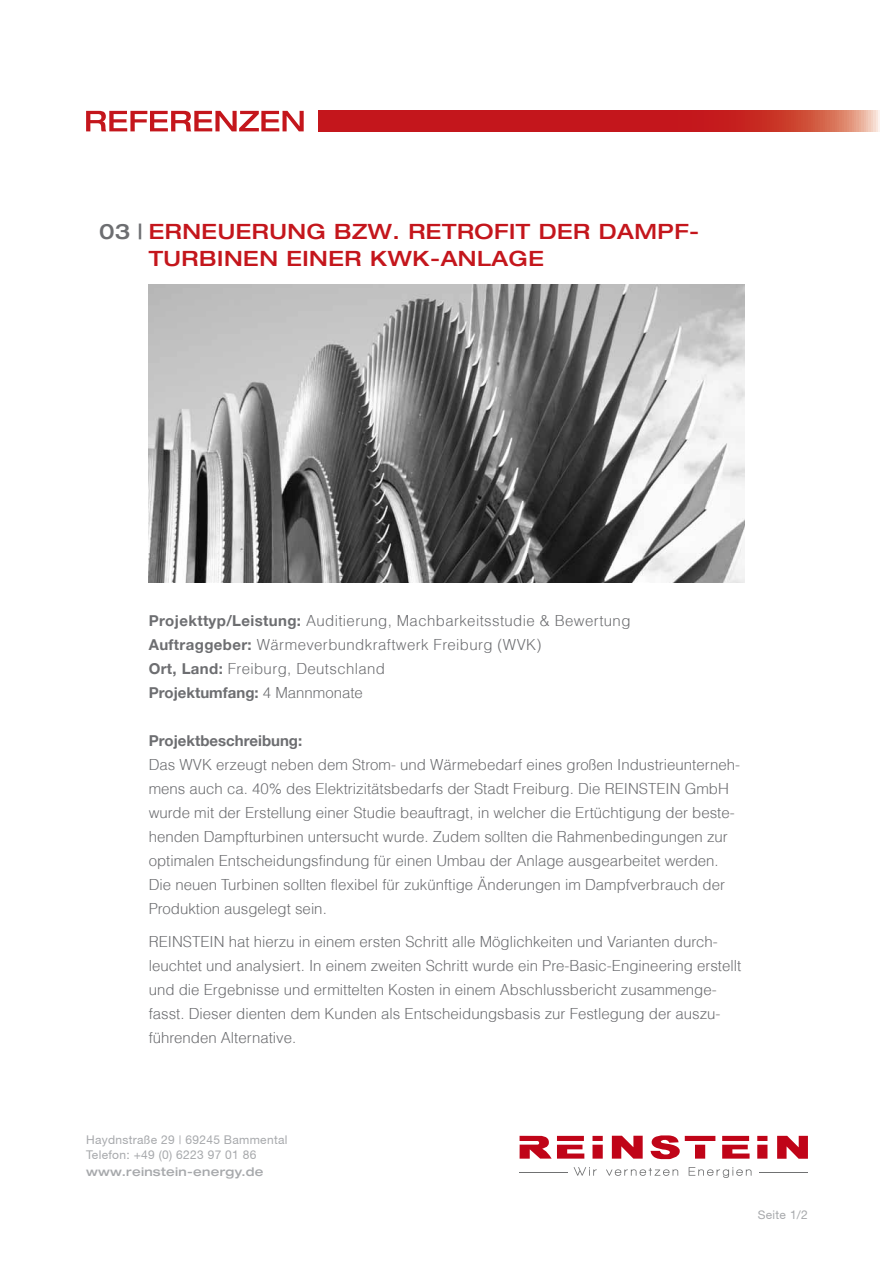
<style>
.page{position:relative;width:893px;height:1263px;background:#fff}
.page>*{position:absolute;margin:0;border:0;box-sizing:border-box;transform-origin:0 0}
.t1{font:21px/27px "Context Reprise Medium Exp S Si Normal";letter-spacing:.025em;color:#c4161c}
.t2{font:300 15px/24px "Context Light S Si";color:#6d6e71}
.t3{font:300 15px/24px "Context Light S Si";letter-spacing:.025em;color:#6d6e71}
.t4{font:700 15px "Context Reprise S Si";color:#6d6e71}
.t5{font:12px/14.4px "Context Reprise S Si";letter-spacing:.025em;color:#a7a9ac}
.t6{font:12px "Context Reprise Medium Exp S Si Normal";letter-spacing:.025em;color:#a7a9ac}
.s1{color:#6d6e71}
.s2{font-family:"Context Reprise S Si";font-weight:700}
.s3{font-family:"Context Light S Si";font-weight:300}
</style>
<div class="page">
<svg style="left:574px;top:1167px;width:177px;height:11px"></svg>
<hr style="left:760px;top:1171px;width:48px;height:1px;background:#707172">
<hr style="left:520px;top:1171px;width:48px;height:1px;background:#707172">
<svg style="left:592px;top:1136px;width:11px;height:22px"></svg>
<svg style="left:722px;top:1136px;width:28px;height:22px"></svg>
<svg style="left:757px;top:1136px;width:10px;height:22px"></svg>
<svg style="left:612px;top:1136px;width:31px;height:22px"></svg>
<svg style="left:777px;top:1136px;width:31px;height:23px"></svg>
<svg style="left:520px;top:1136px;width:64px;height:23px"></svg>
<svg style="left:651px;top:1135px;width:64px;height:24px"></svg>
<svg style="left:86px;top:111px;width:218px;height:20px"></svg>
<svg style="left:319px;top:111px;width:561px;height:21px"></svg>
<img style="left:149px;top:284px;width:595px;height:299px">
<h1 class="t1" style="left:149px;top:217px;width:552px;text-indent:-49px"><span class="s1">03 |</span> ERNEUERUNG BZW. RETROFIT DER DAMPF-<br>TURBINEN EINER KWK-ANLAGE</h1>
<p class="t3" style="left:149px;top:608px;width:483px"><span class="s2">Projekttyp/Leistung:</span> Auditierung, Machbarkeitsstudie &amp; Bewertung<br><span class="s2">Auftraggeber:</span> Wärmeverbundkraftwerk Freiburg (WVK)<br><span class="s2">Ort, Land:</span> Freiburg, Deutschland</p>
<p class="t4" style="left:149px;top:683px;width:216px">Projektumfang: <span class="s3">4 Mannmonate</span></p>
<p class="t4" style="left:149px;top:731px;width:155px">Projektbeschreibung:</p>
<p class="t2" style="left:149px;top:752px;width:593px">Das WVK erzeugt neben dem Strom- und Wärmebedarf eines großen Industrieunterneh&shy;mens auch ca. 40% des Elektrizitätsbedarfs der Stadt Freiburg. Die REINSTEIN GmbH wurde mit der Erstellung einer Studie beauftragt, in welcher die Ertüchtigung der beste&shy;henden Dampfturbinen untersucht wurde. Zudem sollten die Rahmenbedingungen zur optimalen Entscheidungsfindung für einen Umbau der Anlage ausgearbeitet werden.<br>Die neuen Turbinen sollten flexibel für zukünftige Änderungen im Dampfverbrauch der Produktion ausgelegt sein.</p>
<p class="t2" style="left:149px;top:929px;width:594px">REINSTEIN hat hierzu in einem ersten Schritt alle Möglichkeiten und Varianten durch&shy;leuchtet und analysiert. In einem zweiten Schritt wurde ein Pre-Basic-Engineering erstellt und die Ergebnisse und ermittelten Kosten in einem Abschlussbericht zusammenge&shy;fasst. Dieser dienten dem Kunden als Entscheidungsbasis zur Festlegung der auszu&shy;führenden Alternative.</p>
<p class="t5" style="left:86px;top:1132px;width:203px">Haydnstraße 29 | 69245 Bammental<br>Telefon: +49 (0) 6223 97 01 86</p>
<p class="t6" style="left:86px;top:1164px;width:179px">WWW.REINSTEIN-ENERGY.DE</p>
<p class="t5" style="left:758px;top:1207px;width:52px">Seite 1/2</p>
</div>
